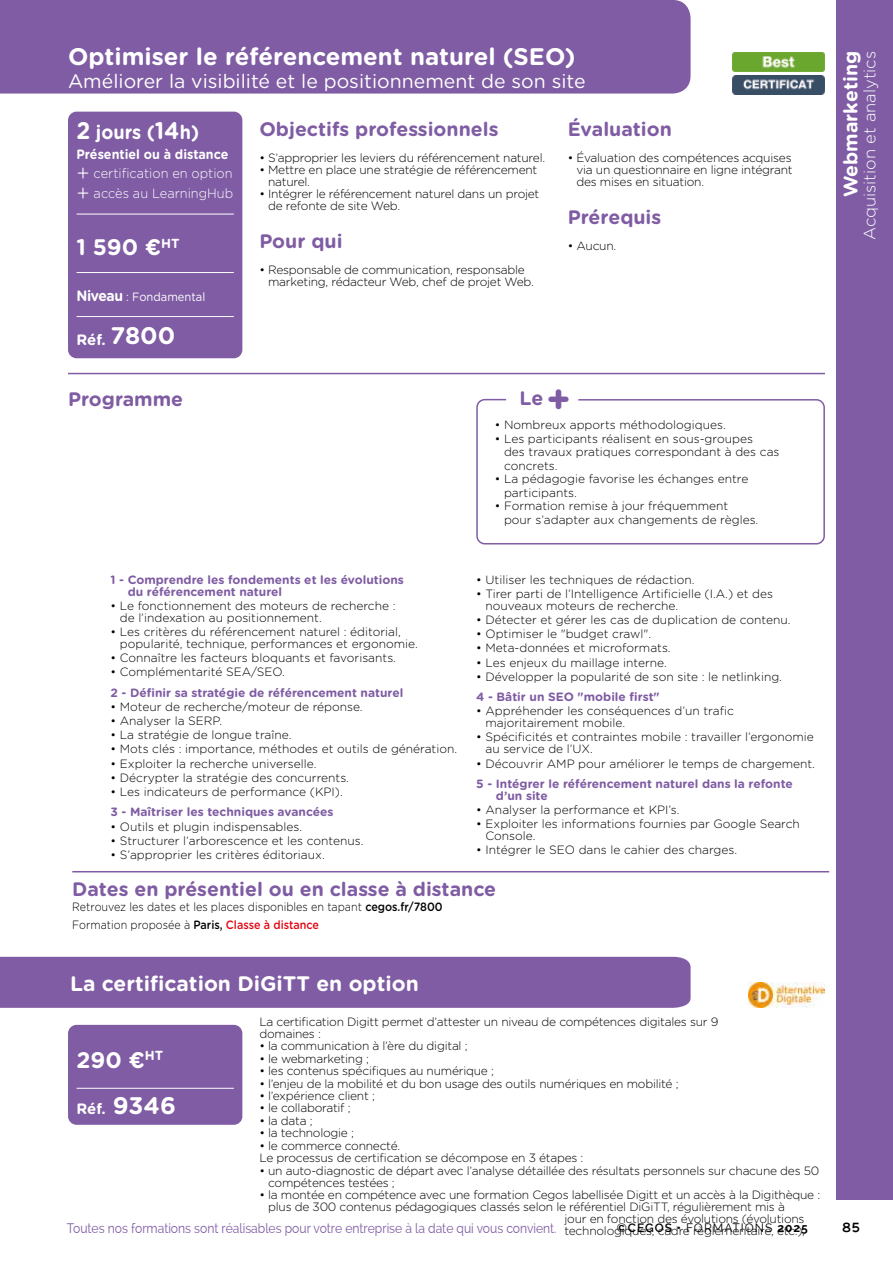
<style>
.page{position:relative;width:893px;height:1263px;background:#fff}
.page>*{position:absolute;margin:0;border:0;box-sizing:border-box;transform-origin:0 0}
.t1{font:700 24px "Gotham Rounded";color:#fff}
.t2{font:700 22.5px "Gotham Rounded";color:#fff}
.t3{font:700 21px "Gotham Rounded";color:#fff}
.t4{font:700 19.5px "Gotham Rounded";color:#7f5ca3}
.t5{font:19.5px "Gotham Rounded";color:#fff}
.t6{font:700 19.5px "Gotham Rounded";color:#fff}
.t7{font:700 19.5px "Gotham Rounded";color:#fff;scale:.93 1}
.t8{font:300 16.5px "Gotham Rounded";color:#fff}
.t9{font:700 15px "Gotham Rounded";letter-spacing:-.005em;color:#fff}
.t10{font:13.5px "Raleway";color:#7f5ca3;scale:.9 1}
.t11{font:300 13.5px/19.5px "Gotham Rounded";color:#fff;scale:.95 1}
.t12{font:500 13.5px "Ryker";color:#000}
.t13{font:300 12px/12px "Gotham Rounded";color:#000}
.t14{font:300 12px/12px "Gotham Rounded";letter-spacing:-.02em;color:#000}
.t15{font:700 12px/12px "Gotham Rounded";color:#7f5ca3}
.t16{font:300 12px/17.7px "Gotham Rounded";color:#000;scale:.9 1}
.t17{font:12px "Raleway";letter-spacing:.08em;color:#000}
.t18{font:12px "Gotham Rounded";color:#fff;scale:.93 1}
.s1{font-size:24px}
.s2{font-weight:700}
.s3{font-size:22.5px}
.s4{font-weight:700;font-size:15px}
.s5{font-size:39px}
.s6{font-weight:500}
.s7{font-weight:500;color:#e30613}
.s8{font-weight:600}
</style>
<div class="page">
<div style="left:68px;top:112px;width:174px;height:246px;background:#7f5ca3;border-radius:9px"></div>
<hr style="left:77px;top:214px;width:157px;height:1px;background:#fff">
<hr style="left:77px;top:272px;width:157px;height:1px;background:#fff">
<hr style="left:77px;top:316px;width:157px;height:1px;background:#fff">
<div style="left:0;top:0;width:691px;height:94px;background:#7f5ca3"></div>
<hr style="left:68px;top:373px;width:757px;height:1px;background:#7f5ca3">
<div style="left:476px;top:399px;width:349px;height:145px;border:2px solid #7f5ca3;border-radius:8px"></div>
<img style="left:732px;top:75px;width:92px;height:19px">
<img style="left:732px;top:52px;width:92px;height:19px">
<div style="left:836px;top:0;width:57px;height:1199px;background:#7f5ca3"></div>
<hr style="left:72px;top:871px;width:757px;height:1px;background:#7f5ca3">
<img style="left:748px;top:983px;width:77px;height:24px">
<div style="left:0;top:957px;width:691px;height:51px;background:#7f5ca3"></div>
<div style="left:68px;top:1025px;width:174px;height:100px;background:#7f5ca3;border-radius:9px"></div>
<hr style="left:77px;top:1088px;width:157px;height:1px;background:#fff">
<h1 class="t1" style="left:68px;top:39px;width:509px">Optimiser le référencement naturel (SEO)</h1>
<h3 class="t5" style="left:68px;top:68px;width:519px">Améliorer la visibilité et le positionnement de son site</h3>
<h3 class="t7" style="left:77px;top:118px;width:133px"><span class="s1">2</span> jours (<span class="s1">14</span>h)</h3>
<p class="t11" style="left:77px;top:144px;width:167px"><span class="s2">Présentiel ou à distance </span><span class="s3">+</span> certification en option <span class="s3">+</span> accès au LearningHub</p>
<h2 class="t2" style="left:77px;top:231px;width:105px">1 590 €<sup>HT</sup></h2>
<p class="t18" style="left:77px;top:289px;width:140px"><span class="s4">Niveau</span> : Fondamental</p>
<p class="t9" style="left:77px;top:328px;width:100px">Réf. <span class="s1">7800</span></p>
<h3 class="t4" style="left:68px;top:385px;width:117px">Programme</h3>
<h3 class="t4" style="left:259px;top:115px;width:241px">Objectifs professionnels</h3>
<p class="t14" style="left:259px;top:151px;width:287px">• S’approprier les leviers du référencement naturel.</p>
<p class="t14" style="left:268px;top:163px;width:271px;text-indent:-9px">• Mettre en place une stratégie de référencement naturel.</p>
<p class="t14" style="left:268px;top:187px;width:273px;text-indent:-9px">• Intégrer le référencement naturel dans un projet de refonte de site Web.</p>
<h3 class="t4" style="left:259px;top:227px;width:85px">Pour qui</h3>
<p class="t14" style="left:268px;top:263px;width:267px;text-indent:-9px">• Responsable de communication, responsable marketing, rédacteur Web, chef de projet Web.</p>
<h3 class="t4" style="left:568px;top:115px;width:106px">Évaluation</h3>
<p class="t13" style="left:576px;top:151px;width:218px;text-align:justify;text-indent:-9px">• Évaluation des compétences acquises via un questionnaire en ligne intégrant des mises en situation.</p>
<h3 class="t4" style="left:568px;top:203px;width:95px">Prérequis</h3>
<p class="t13" style="left:568px;top:239px;width:50px">• Aucun.</p>
<h3 class="t4" style="left:520px;top:384px;width:53px">Le<span class="s5">+</span></h3>
<p class="t13" style="left:495px;top:418px;width:233px">• Nombreux apports méthodologiques.</p>
<p class="t13" style="left:504px;top:431px;width:277px;line-height:13.5px;text-indent:-9px">• Les participants réalisent en sous-groupes<br>des travaux pratiques correspondant à des cas concrets.</p>
<p class="t13" style="left:504px;top:472px;width:246px;line-height:13.5px;text-indent:-9px">• La pédagogie favorise les échanges entre participants.</p>
<p class="t13" style="left:504px;top:499px;width:256px;line-height:13.5px;text-indent:-9px">• Formation remise à jour fréquemment pour s’adapter aux changements de règles.</p>
<p class="t15" style="left:128px;top:573px;width:278px;text-indent:-17px">1 - Comprendre les fondements et les évolutions du référencement naturel</p>
<p class="t13" style="left:120px;top:599px;width:277px;text-indent:-9px">• Le fonctionnement des moteurs de recherche : de l’indexation au positionnement.</p>
<p class="t13" style="left:120px;top:625px;width:300px;text-indent:-9px">• Les critères du référencement naturel : éditorial, popularité, technique, performances et ergonomie.</p>
<p class="t13" style="left:111px;top:651px;width:287px">• Connaître les facteurs bloquants et favorisants.</p>
<p class="t13" style="left:111px;top:666px;width:176px">• Complémentarité SEA/SEO.</p>
<p class="t15" style="left:111px;top:686px;width:294px">2 - Définir sa stratégie de référencement naturel</p>
<p class="t13" style="left:111px;top:700px;width:254px">• Moteur de recherche/moteur de réponse.</p>
<p class="t13" style="left:111px;top:714px;width:113px">• Analyser la SERP.</p>
<p class="t13" style="left:111px;top:728px;width:182px">• La stratégie de longue traîne.</p>
<p class="t13" style="left:111px;top:743px;width:348px">• Mots clés : importance, méthodes et outils de génération.</p>
<p class="t13" style="left:111px;top:757px;width:207px">• Exploiter la recherche universelle.</p>
<p class="t13" style="left:111px;top:771px;width:240px">• Décrypter la stratégie des concurrents.</p>
<p class="t13" style="left:111px;top:785px;width:234px">• Les indicateurs de performance (KPI).</p>
<p class="t15" style="left:111px;top:806px;width:224px">3 - Maîtriser les techniques avancées</p>
<p class="t13" style="left:111px;top:820px;width:193px">• Outils et plugin indispensables.</p>
<p class="t13" style="left:111px;top:834px;width:255px">• Structurer l’arborescence et les contenus.</p>
<p class="t13" style="left:111px;top:848px;width:216px">• S’approprier les critères éditoriaux.</p>
<p class="t13" style="left:476px;top:573px;width:220px">• Utiliser les techniques de rédaction.</p>
<p class="t13" style="left:485px;top:587px;width:289px;text-indent:-9px">• Tirer parti de l’Intelligence Artificielle (I.A.) et des nouveaux moteurs de recherche.</p>
<p class="t13" style="left:476px;top:613px;width:316px">• Détecter et gérer les cas de duplication de contenu.</p>
<p class="t13" style="left:476px;top:627px;width:176px">• Optimiser le "budget crawl".</p>
<p class="t13" style="left:476px;top:642px;width:196px">• Meta-données et microformats.</p>
<p class="t13" style="left:476px;top:656px;width:192px">• Les enjeux du maillage interne.</p>
<p class="t13" style="left:476px;top:670px;width:307px">• Développer la popularité de son site : le netlinking.</p>
<p class="t15" style="left:476px;top:690px;width:185px">4 - Bâtir un SEO "mobile first"</p>
<p class="t13" style="left:485px;top:704px;width:250px;text-indent:-9px">• Appréhender les conséquences d’un trafic majoritairement mobile.</p>
<p class="t13" style="left:485px;top:731px;width:330px;text-indent:-9px">• Spécificités et contraintes mobile : travailler l’ergonomie au service de l’UX.</p>
<p class="t13" style="left:476px;top:757px;width:340px">• Découvrir AMP pour améliorer le temps de chargement.</p>
<p class="t15" style="left:496px;top:777px;width:298px;text-indent:-20px">5 - Intégrer le référencement naturel dans la refonte d’un site</p>
<p class="t13" style="left:476px;top:803px;width:205px">• Analyser la performance et KPI’s.</p>
<p class="t13" style="left:485px;top:817px;width:316px;text-indent:-9px">• Exploiter les informations fournies par Google Search<br>Console.</p>
<p class="t13" style="left:476px;top:844px;width:263px">• Intégrer le SEO dans le cahier des charges.</p>
<h3 class="t4" style="left:72px;top:875px;width:425px">Dates en présentiel ou en classe à distance</h3>
<p class="t16" style="left:72px;top:897px;width:413px">Retrouvez les dates et les places disponibles en tapant <span class="s6">cegos.fr/7800<br></span>Formation proposée à <span class="s6">Paris,</span> <span class="s7">Classe à distance</span></p>
<h3 class="t3" style="left:70px;top:968px;width:350px">La certification DiGiTT en option</h3>
<h3 class="t6" style="left:836px;top:197px;width:148px;rotate:-90deg">Webmarketing</h3>
<h3 class="t8" style="left:859px;top:240px;width:191px;rotate:-90deg">Acquisition et analytics</h3>
<p class="t14" style="left:259px;top:1015px;width:461px">La certification Digitt permet d’attester un niveau de compétences digitales sur 9 domaines :</p>
<p class="t14" style="left:259px;top:1039px;width:210px">• la communication à l’ère du digital ;</p>
<p class="t14" style="left:259px;top:1052px;width:111px">• le webmarketing ;</p>
<p class="t14" style="left:259px;top:1064px;width:236px">• les contenus spécifiques au numérique ;</p>
<p class="t14" style="left:259px;top:1077px;width:421px">• l’enjeu de la mobilité et du bon usage des outils numériques en mobilité ;</p>
<p class="t14" style="left:259px;top:1089px;width:117px">• l’expérience client ;</p>
<p class="t14" style="left:259px;top:1102px;width:93px">• le collaboratif ;</p>
<p class="t13" style="left:259px;top:1114px;width:55px">• la data ;</p>
<p class="t14" style="left:259px;top:1126px;width:96px">• la technologie ;</p>
<p class="t14" style="left:259px;top:1139px;width:326px;line-height:12.5px">• le commerce connecté.<br>Le processus de certification se décompose en 3 étapes :</p>
<p class="t14" style="left:268px;top:1164px;width:553px;text-indent:-9px">• un auto-diagnostic de départ avec l’analyse détaillée des résultats personnels sur chacune des 50 compétences testées ;</p>
<p class="t14" style="left:259px;top:1188px;width:562px">• la montée en compétence avec une formation Cegos labellisée Digitt et un accès à la Digithèque :</p>
<p class="t14" style="left:268px;top:1200px;width:518px">plus de 300 contenus pédagogiques classés selon le référentiel DiGiTT, régulièrement mis à</p>
<p class="t14" style="left:564px;top:1212px;width:242px">jour en fonction des évolutions (évolutions</p>
<p class="t14" style="left:564px;top:1224px;width:242px">technologiques, cadre règlementaire, etc.),</p>
<h2 class="t2" style="left:77px;top:1043px;width:88px">290 €<sup>HT</sup></h2>
<p class="t9" style="left:77px;top:1098px;width:101px">Réf. <span class="s1">9346</span></p>
<p class="t10" style="left:67px;top:1221px;width:545px">Toutes nos formations sont réalisables pour votre entreprise à la date qui vous convient.</p>
<p class="t17" style="left:617px;top:1221px;width:193px"><span class="s8">©CEGOS •</span> FORMATIONS <span class="s2">2025</span></p>
<p class="t12" style="left:842px;top:1219px;width:20px">85</p>
</div>
